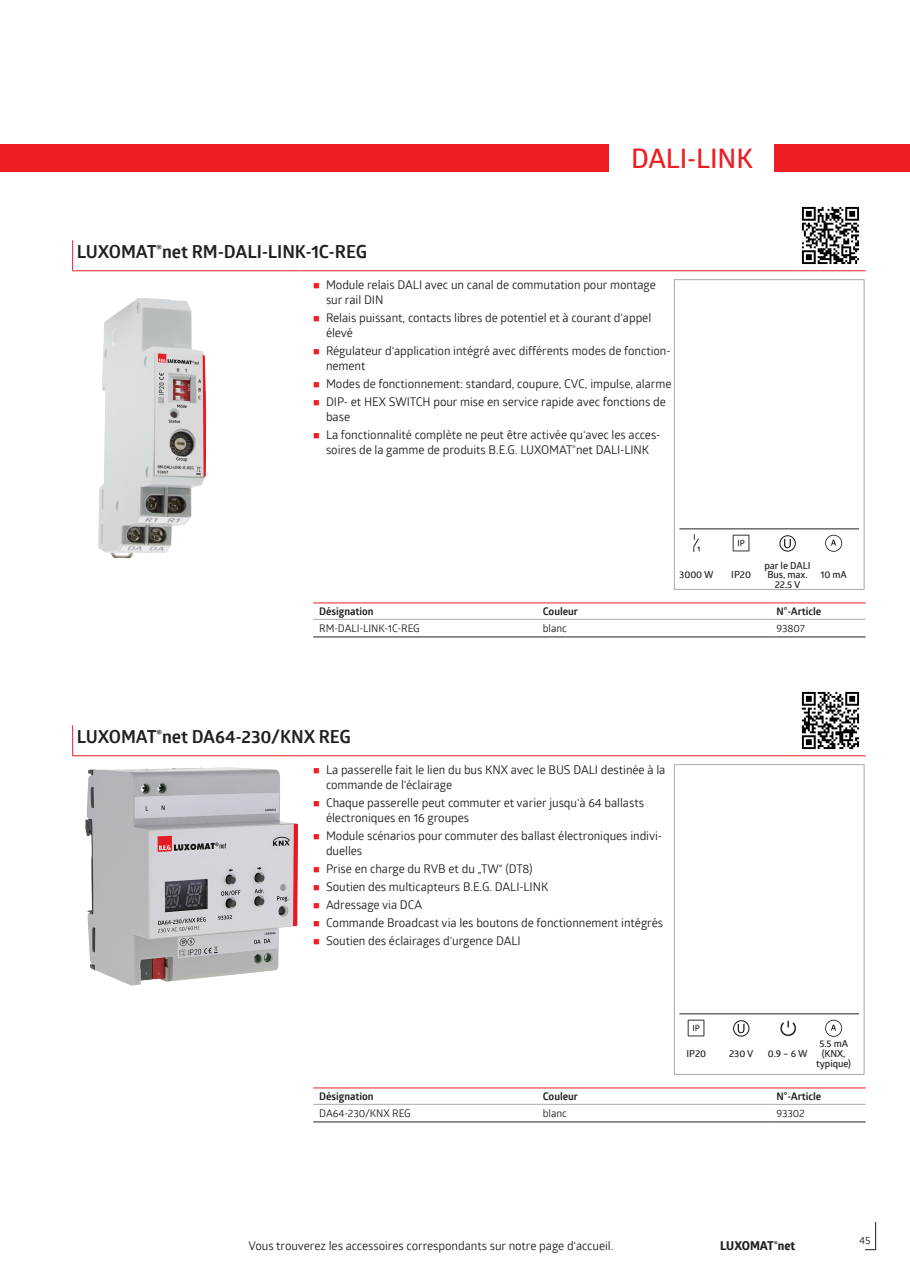
<style>
.page{position:relative;width:910px;height:1280px;background:#fff}
.page>*{position:absolute;margin:0;border:0;box-sizing:border-box;transform-origin:0 0}
.Kolumnentitel_Node_0{font:600 27px "Glober";letter-spacing:-.005em;color:#ee1d23}
.Produkt_Überschrift{font:700 18px "Glober";letter-spacing:-.005em;color:#231f20}
.t1{font:12px/15px "Glober";letter-spacing:-.005em;color:#231f20}
.Kolumnentitel_Node_0-2{font:700 12px "Globerx";color:#231f20}
.Produkttabelle_Körpe{font:10.5px "Glober";letter-spacing:-.005em;color:#231f20}
.Produkttabelle_Kopfz{font:700 10.5px "Glober";letter-spacing:-.005em;color:#231f20}
.Icon_Values_Condense{font:600 9.75px/9.8px "Glober";letter-spacing:-.005em;color:#231f20;text-align:center}
</style>
<div class="page">
<div style="left:0;top:145px;width:8px;height:27px;background:#ee1d23"></div>
<div style="left:9px;top:145px;width:901px;height:27px;background:#ee1d23"></div>
<svg style="left:865px;top:1222px;width:11px;height:28px"></svg>
<div style="left:610px;top:140px;width:164px;height:36px;background:#fff"></div>
<hr style="left:794px;top:270px;width:72px;height:1px;background:#ee1d23">
<hr style="left:72px;top:240px;width:1px;height:30px;background:#ee1d23">
<hr style="left:72px;top:270px;width:213px;height:1px;background:#ee1d23">
<svg style="left:285px;top:270px;width:15px;height:1px"></svg>
<hr style="left:300px;top:270px;width:494px;height:1px;background:#ee1d23">
<img style="left:801px;top:206px;width:59px;height:59px">
<img style="left:98px;top:298px;width:108px;height:260px">
<hr style="left:674px;top:280px;width:1px;height:309px;background:#a8a9ad">
<hr style="left:674px;top:279px;width:190px;height:1px;background:#a8a9ad">
<hr style="left:864px;top:280px;width:1px;height:309px;background:#a8a9ad">
<hr style="left:674px;top:589px;width:190px;height:1px;background:#a8a9ad">
<hr style="left:679px;top:529px;width:180px;height:1px;background:#231f20">
<img style="left:693px;top:535px;width:7px;height:17px">
<img style="left:733px;top:535px;width:17px;height:17px">
<div style="left:779px;top:535px;width:17px;height:16px;border:1px solid #17141a;border-radius:50%"></div>
<svg style="left:784px;top:539px;width:7px;height:9px"></svg>
<svg style="left:825px;top:535px;width:17px;height:17px"></svg>
<svg style="left:313px;top:618px;width:552px;height:1px"></svg>
<hr style="left:313px;top:637px;width:224px;height:1px;background:#231f20">
<hr style="left:537px;top:637px;width:233px;height:1px;background:#231f20">
<hr style="left:770px;top:637px;width:96px;height:1px;background:#231f20">
<hr style="left:313px;top:603px;width:224px;height:1px;background:#ee1d23">
<hr style="left:313px;top:619px;width:224px;height:1px;background:#a8a9ad">
<hr style="left:537px;top:619px;width:233px;height:1px;background:#a8a9ad">
<hr style="left:770px;top:619px;width:96px;height:1px;background:#a8a9ad">
<hr style="left:537px;top:603px;width:233px;height:1px;background:#ee1d23">
<hr style="left:770px;top:603px;width:96px;height:1px;background:#ee1d23">
<hr style="left:794px;top:755px;width:72px;height:1px;background:#ee1d23">
<hr style="left:72px;top:725px;width:1px;height:30px;background:#ee1d23">
<hr style="left:72px;top:755px;width:213px;height:1px;background:#ee1d23">
<svg style="left:285px;top:755px;width:15px;height:1px"></svg>
<hr style="left:300px;top:755px;width:494px;height:1px;background:#ee1d23">
<img style="left:801px;top:691px;width:59px;height:59px">
<img style="left:85px;top:767px;width:213px;height:219px">
<hr style="left:674px;top:765px;width:1px;height:309px;background:#a8a9ad">
<hr style="left:674px;top:764px;width:190px;height:1px;background:#a8a9ad">
<hr style="left:864px;top:765px;width:1px;height:309px;background:#a8a9ad">
<hr style="left:674px;top:1074px;width:190px;height:1px;background:#a8a9ad">
<hr style="left:679px;top:1013px;width:180px;height:1px;background:#231f20">
<img style="left:688px;top:1020px;width:17px;height:17px">
<div style="left:733px;top:1020px;width:16px;height:16px;border:1px solid #17141a;border-radius:50%"></div>
<svg style="left:738px;top:1024px;width:6px;height:9px"></svg>
<img style="left:780px;top:1020px;width:16px;height:17px">
<svg style="left:825px;top:1020px;width:17px;height:17px"></svg>
<svg style="left:313px;top:1088px;width:553px;height:16px"></svg>
<hr style="left:313px;top:1122px;width:224px;height:1px;background:#231f20">
<hr style="left:537px;top:1122px;width:233px;height:1px;background:#231f20">
<hr style="left:770px;top:1122px;width:96px;height:1px;background:#231f20">
<hr style="left:313px;top:1087px;width:224px;height:1px;background:#ee1d23">
<hr style="left:313px;top:1104px;width:224px;height:1px;background:#a8a9ad">
<hr style="left:537px;top:1104px;width:233px;height:1px;background:#a8a9ad">
<hr style="left:770px;top:1104px;width:96px;height:1px;background:#a8a9ad">
<hr style="left:537px;top:1087px;width:233px;height:1px;background:#ee1d23">
<hr style="left:770px;top:1087px;width:96px;height:1px;background:#ee1d23">
<p class="Kolumnentitel_Node_0" style="left:631px;top:139px;width:123px">DALI-LINK</p>
<p class="Produkt_Überschrift" style="left:77px;top:239px;width:292px">LUXOMAT<sup>®</sup>net RM-DALI-LINK-1C-REG</p>
<p class="t1" style="left:326px;top:276px;width:331px">Module relais DALI avec un canal de commutation pour montage sur rail DIN</p>
<p class="t1" style="left:326px;top:309px;width:327px">Relais puissant, contacts libres de potentiel et à courant d‘appel élevé</p>
<p class="t1" style="left:326px;top:342px;width:346px">Régulateur d‘application intégré avec différents modes de fonction&shy;nement</p>
<p class="t1" style="left:326px;top:375px;width:347px">Modes de fonctionnement: standard, coupure, CVC, impulse, alarme</p>
<p class="t1" style="left:326px;top:393px;width:341px">DIP- et HEX SWITCH pour mise en service rapide avec fonctions de base</p>
<p class="t1" style="left:326px;top:426px;width:336px">La fonctionnalité complète ne peut être activée qu‘avec les acces&shy;soires de la gamme de produits B.E.G. LUXOMAT<sup>®</sup>net DALI-LINK</p>
<p class="Icon_Values_Condense" style="left:679px;top:570px;width:36px">3000 W</p>
<p class="Icon_Values_Condense" style="left:731px;top:570px;width:21px">IP20</p>
<p class="Icon_Values_Condense" style="left:765px;top:560px;width:47px">par le DALI<br>Bus, max.<br>22.5 V</p>
<p class="Icon_Values_Condense" style="left:820px;top:570px;width:28px">10 mA</p>
<p class="Produkttabelle_Kopfz" style="left:319px;top:604px;width:56px">Désignation</p>
<p class="Produkttabelle_Kopfz" style="left:543px;top:604px;width:37px">Couleur</p>
<p class="Produkttabelle_Kopfz" style="left:776px;top:604px;width:46px">N°-Article</p>
<p class="Produkttabelle_Körpe" style="left:319px;top:621px;width:102px">RM-DALI-LINK-1C-REG</p>
<p class="Produkttabelle_Körpe" style="left:543px;top:621px;width:26px">blanc</p>
<p class="Produkttabelle_Körpe" style="left:776px;top:621px;width:30px">93807</p>
<p class="Produkt_Überschrift" style="left:77px;top:724px;width:276px">LUXOMAT<sup>®</sup>net DA64-230/KNX REG</p>
<p class="t1" style="left:326px;top:761px;width:341px">La passerelle fait le lien du bus KNX avec le BUS DALI destinée à la commande de l‘éclairage</p>
<p class="t1" style="left:326px;top:794px;width:320px">Chaque passerelle peut commuter et varier jusqu‘à 64 ballasts électroniques en 16 groupes</p>
<p class="t1" style="left:326px;top:827px;width:338px">Module scénarios pour commuter des ballast électroniques indivi&shy;duelles</p>
<p class="t1" style="left:326px;top:860px;width:208px">Prise en charge du RVB et du „TW“ (DT8)</p>
<p class="t1" style="left:326px;top:878px;width:224px">Soutien des multicapteurs B.E.G. DALI-LINK</p>
<p class="t1" style="left:326px;top:896px;width:98px">Adressage via DCA</p>
<p class="t1" style="left:326px;top:914px;width:339px">Commande Broadcast via les boutons de fonctionnement intégrés</p>
<p class="t1" style="left:326px;top:932px;width:196px">Soutien des éclairages d‘urgence DALI</p>
<p class="Icon_Values_Condense" style="left:686px;top:1048px;width:21px">IP20</p>
<p class="Icon_Values_Condense" style="left:729px;top:1048px;width:26px">230 V</p>
<p class="Icon_Values_Condense" style="left:768px;top:1048px;width:41px">0.9 – 6 W</p>
<p class="Icon_Values_Condense" style="left:816px;top:1039px;width:36px">5.5 mA (KNX, typique)</p>
<p class="Produkttabelle_Kopfz" style="left:319px;top:1089px;width:56px">Désignation</p>
<p class="Produkttabelle_Kopfz" style="left:543px;top:1089px;width:37px">Couleur</p>
<p class="Produkttabelle_Kopfz" style="left:776px;top:1089px;width:46px">N°-Article</p>
<p class="Produkttabelle_Körpe" style="left:319px;top:1106px;width:93px">DA64-230/KNX REG</p>
<p class="Produkttabelle_Körpe" style="left:543px;top:1106px;width:26px">blanc</p>
<p class="Produkttabelle_Körpe" style="left:776px;top:1106px;width:30px">93302</p>
<p class="t1" style="left:249px;top:1238px;width:366px">Vous trouverez les accessoires correspondants sur notre page d‘accueil.</p>
<p class="Kolumnentitel_Node_0-2" style="left:720px;top:1237px;width:77px">LUXOMAT<sup>®</sup>net</p>
<p class="Produkttabelle_Körpe" style="left:859px;top:1233px;width:13px">45</p>
</div>
